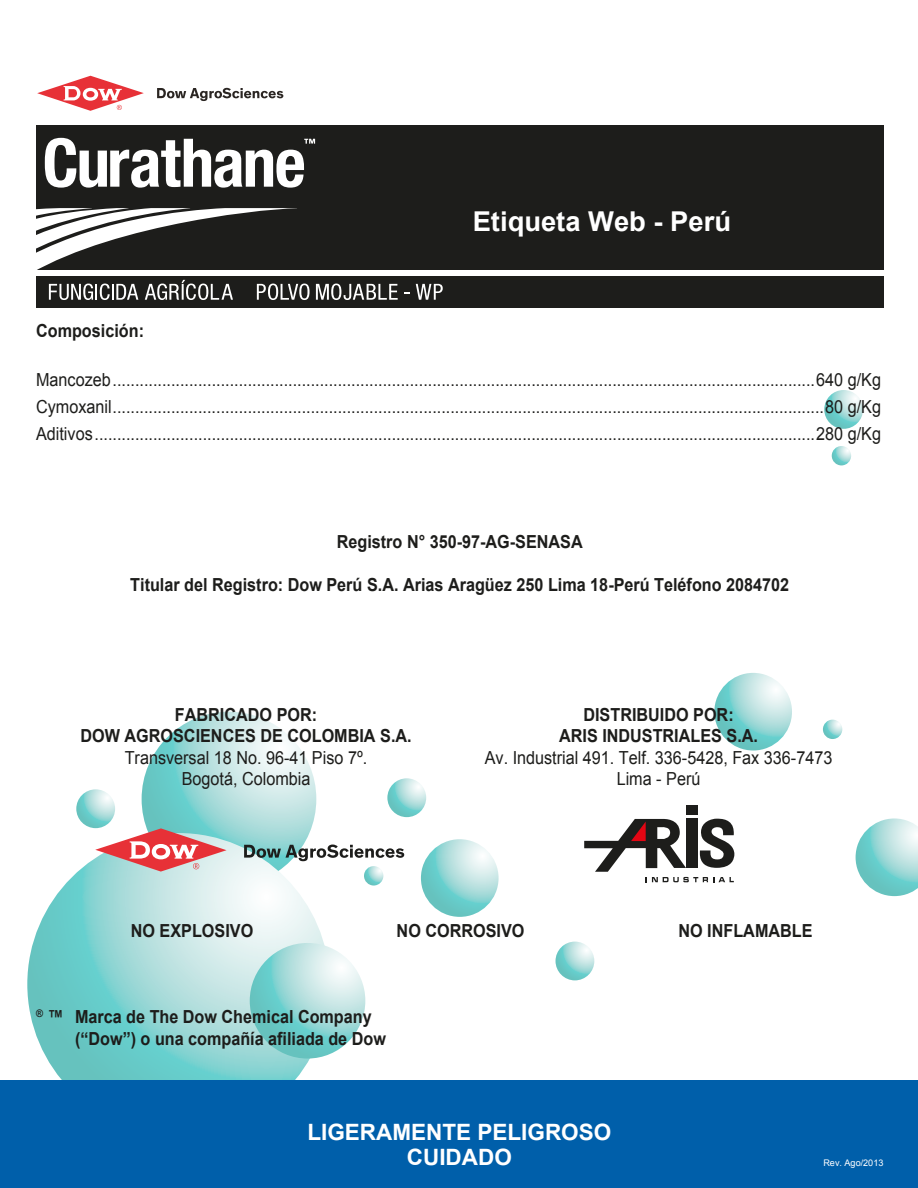
<style>
.page{position:relative;width:918px;height:1188px;background:#fff}
.page>*{position:absolute;margin:0;border:0;box-sizing:border-box;transform-origin:0 0}
.t1{font:700 27.3px "Arial";color:#fff}
.t2{font:700 22.5px/25.5px "Arial";color:#fff;text-align:center}
.t3{font:18px/27px "Arial";color:#1d1d1b;text-align:justify;scale:.9 1}
.t4{font:700 18px/21.6px "Arial";color:#1d1d1b;scale:.9 1}
.t5{font:9.15px "Arial";color:#fff}
</style>
<div class="page">
<svg style="left:142px;top:712px;width:174px;height:174px;background:#aedfdd"></svg>
<svg style="left:27px;top:833px;width:303px;height:302px;background:#9fdad9"></svg>
<svg style="left:250px;top:943px;width:115px;height:116px;background:#9edad8"></svg>
<svg style="left:421px;top:839px;width:78px;height:78px;background:#9fdad8"></svg>
<svg style="left:714px;top:673px;width:78px;height:78px;background:#9fdad8"></svg>
<svg style="left:856px;top:818px;width:62px;height:78px"></svg>
<svg style="left:387px;top:778px;width:39px;height:39px"></svg>
<svg style="left:556px;top:942px;width:38px;height:38px"></svg>
<svg style="left:76px;top:789px;width:39px;height:39px"></svg>
<svg style="left:824px;top:390px;width:39px;height:39px"></svg>
<svg style="left:832px;top:446px;width:19px;height:19px"></svg>
<svg style="left:823px;top:720px;width:19px;height:19px"></svg>
<svg style="left:364px;top:866px;width:19px;height:20px"></svg>
<div style="left:0;top:1081px;width:918px;height:107px;background:#005faa"></div>
<div style="left:36px;top:125px;width:848px;height:182px;background:#1d1d1b"></div>
<div style="left:35px;top:270px;width:852px;height:6px;background:#fff"></div>
<svg style="left:157px;top:88px;width:126px;height:13px"></svg>
<svg style="left:37px;top:76px;width:107px;height:35px"></svg>
<svg style="left:36px;top:208px;width:274px;height:92px"></svg>
<svg style="left:316px;top:284px;width:82px;height:16px"></svg>
<svg style="left:416px;top:284px;width:27px;height:16px"></svg>
<svg style="left:45px;top:138px;width:270px;height:50px"></svg>
<svg style="left:95px;top:828px;width:132px;height:44px"></svg>
<svg style="left:244px;top:845px;width:160px;height:16px"></svg>
<div style="left:686px;top:805px;width:11px;height:10px;background:#1d1d1b"></div>
<svg style="left:584px;top:818px;width:150px;height:64px"></svg>
<h1 class="t1" style="left:473px;top:203px;width:260px">Etiqueta Web - Perú</h1>
<p class="t4" style="left:36px;top:321px;width:122px">Composición:</p>
<p class="t3" style="left:36px;top:366px;width:940px">Mancozeb............................................................................................................................................................640 g/Kg Cymoxanil..............................................................................................................................................................80 g/Kg Aditivos................................................................................................................................................................280 g/Kg</p>
<p class="t4" style="left:337px;top:531px;width:275px">Registro N° 350-97-AG-SENASA</p>
<p class="t4" style="left:130px;top:574px;width:734px">Titular del Registro: Dow Perú S.A. Arias Aragüez 250 Lima 18-Perú Teléfono 2084702</p>
<p class="t4" style="left:175px;top:704px;width:159px">FABRICADO POR:</p>
<p class="t4" style="left:583px;top:704px;width:169px">DISTRIBUIDO POR:</p>
<p class="t4" style="left:80px;top:726px;width:370px">DOW AGROSCIENCES DE COLOMBIA S.A.</p>
<p class="t4" style="left:559px;top:726px;width:223px">ARIS INDUSTRIALES S.A.</p>
<p class="t3" style="left:125px;top:744px;width:271px">Transversal 18 No. 96-41 Piso 7º.</p>
<p class="t3" style="left:485px;top:744px;width:388px">Av. Industrial 491. Telf. 336-5428, Fax 336-7473</p>
<p class="t3" style="left:182px;top:766px;width:145px">Bogotá, Colombia</p>
<p class="t3" style="left:617px;top:766px;width:95px">Lima - Perú</p>
<p class="t4" style="left:131px;top:920px;width:138px">NO EXPLOSIVO</p>
<p class="t4" style="left:397px;top:920px;width:144px">NO CORROSIVO</p>
<p class="t4" style="left:679px;top:920px;width:150px">NO INFLAMABLE</p>
<p class="t4" style="left:75px;top:1006px;width:347px;text-indent:-39px"><sup>®</sup> ™ Marca de The Dow Chemical Company (“Dow”) o una compañía afiliada de Dow</p>
<p class="t2" style="left:307px;top:1120px;width:305px">LIGERAMENTE PELIGROSO<br>CUIDADO</p>
<p class="t5" style="left:823px;top:1157px;width:62px">Rev. Ago/2013</p>
</div>
